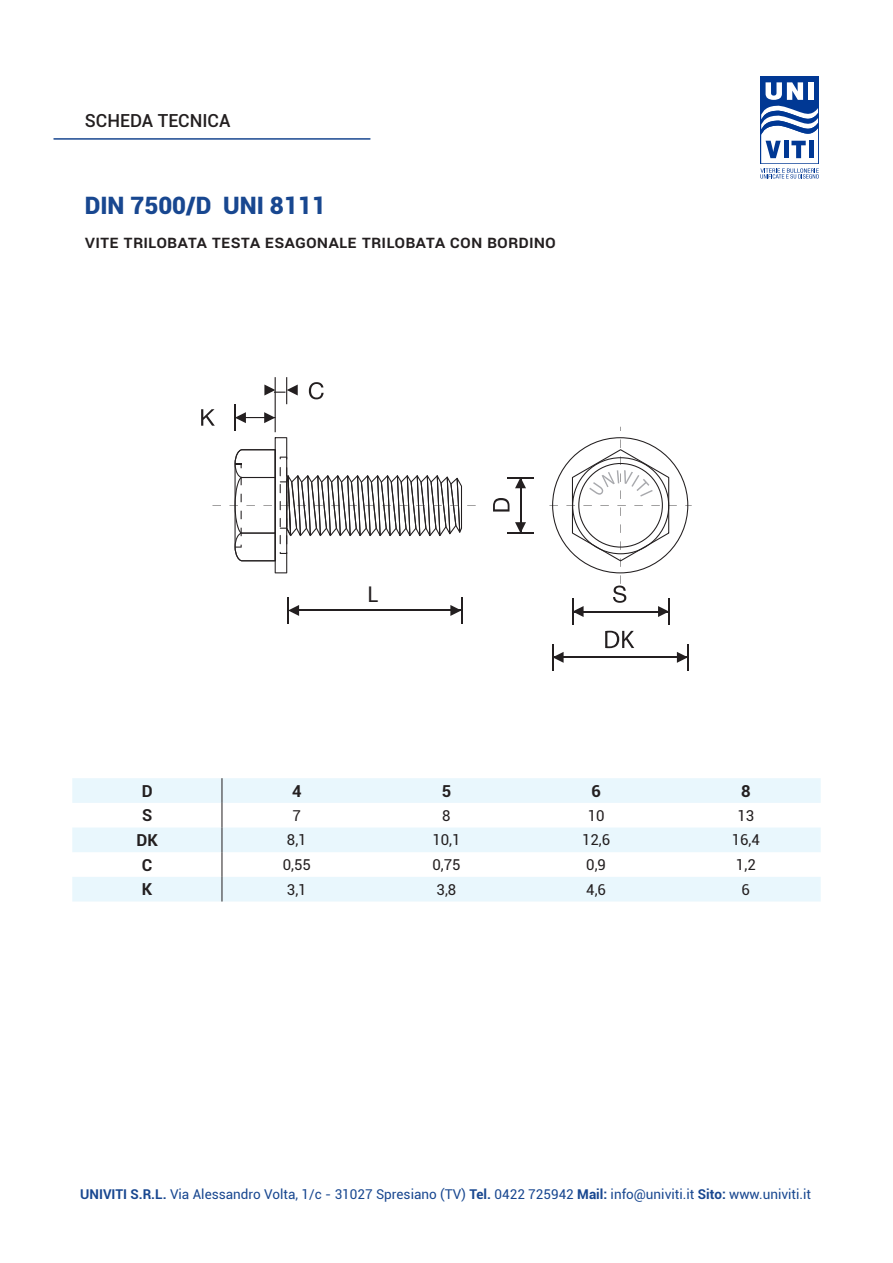
<style>
.page{position:relative;width:893px;height:1263px;background:#fff}
.page>*{position:absolute;margin:0;border:0;box-sizing:border-box;transform-origin:0 0}
.t1{font:900 24px "Roboto";color:#184790}
.t2{font:23.1px "Myriad Pro";color:#231f20}
.t3{font:500 18px "Roboto";color:#231f20}
.t4{font:700 16.5px "Roboto";color:#231f20}
.t5{font:15px "Roboto";color:#231f20}
.t6{font:13.5px "Roboto";color:#184790}
.s1{font-weight:700}
</style>
<div class="page">
<svg style="left:760px;top:77px;width:59px;height:102px"></svg>
<hr style="left:54px;top:138px;width:316px;height:2px;background:#184790">
<svg style="left:72px;top:778px;width:749px;height:123px;fill:#e9f7fd"></svg>
<svg style="left:222px;top:778px;width:1px;height:123px"></svg>
<svg style="left:201px;top:409px;width:14px;height:17px"></svg>
<svg style="left:309px;top:382px;width:15px;height:17px"></svg>
<hr style="left:291px;top:610px;width:171px;height:1px;background:#231f20">
<hr style="left:507px;top:532px;width:27px;height:2px;background:#231f20">
<hr style="left:520px;top:477px;width:1px;height:56px;background:#231f20">
<svg style="left:493px;top:498px;width:16px;height:13px"></svg>
<hr style="left:553px;top:657px;width:135px;height:1px;background:#231f20">
<svg style="left:229px;top:437px;width:247px;height:136px"></svg>
<svg style="left:605px;top:631px;width:29px;height:17px"></svg>
<svg style="left:235px;top:404px;width:11px;height:27px"></svg>
<svg style="left:264px;top:412px;width:11px;height:11px"></svg>
<hr style="left:275px;top:377px;width:1px;height:55px;background:#231f20">
<hr style="left:235px;top:417px;width:40px;height:1px;background:#231f20">
<svg style="left:264px;top:377px;width:34px;height:27px"></svg>
<svg style="left:287px;top:597px;width:12px;height:27px"></svg>
<svg style="left:450px;top:597px;width:12px;height:27px"></svg>
<svg style="left:507px;top:477px;width:27px;height:11px"></svg>
<svg style="left:515px;top:522px;width:11px;height:10px"></svg>
<svg style="left:549px;top:437px;width:143px;height:188px"></svg>
<svg style="left:552px;top:644px;width:12px;height:27px"></svg>
<svg style="left:677px;top:644px;width:11px;height:27px"></svg>
<h3 class="t3" style="left:85px;top:107px;width:147px">SCHEDA TECNICA</h3>
<p class="t1" style="left:85px;top:188px;width:242px">DIN 7500/D UNI 8111</p>
<p class="t3" style="left:85px;top:229px;width:313px">vite TRILOBATA testa esagonale triloba</p>
<p class="t3" style="left:426px;top:229px;width:130px">ta con bordino</p>
<h2 class="t2" style="left:367px;top:580px;width:12px">L</h2>
<p class="t4" style="left:142px;top:779px;width:12px">D</p>
<p class="t4" style="left:292px;top:779px;width:11px">4</p>
<p class="t4" style="left:442px;top:779px;width:11px">5</p>
<p class="t4" style="left:591px;top:779px;width:11px">6</p>
<p class="t4" style="left:741px;top:779px;width:11px">8</p>
<p class="t4" style="left:142px;top:804px;width:12px">S</p>
<p class="t5" style="left:293px;top:805px;width:10px">7</p>
<p class="t5" style="left:442px;top:805px;width:10px">8</p>
<p class="t5" style="left:588px;top:805px;width:18px">10</p>
<p class="t5" style="left:737px;top:805px;width:18px">13</p>
<p class="t4" style="left:136px;top:828px;width:23px">DK</p>
<p class="t5" style="left:287px;top:830px;width:21px">8,1</p>
<p class="t5" style="left:432px;top:830px;width:30px">10,1</p>
<p class="t5" style="left:582px;top:830px;width:30px">12,6</p>
<p class="t5" style="left:732px;top:830px;width:30px">16,4</p>
<p class="t4" style="left:142px;top:853px;width:12px">C</p>
<p class="t5" style="left:283px;top:854px;width:30px">0,55</p>
<p class="t5" style="left:432px;top:854px;width:30px">0,75</p>
<p class="t5" style="left:586px;top:854px;width:21px">0,9</p>
<p class="t5" style="left:736px;top:854px;width:21px">1,2</p>
<p class="t4" style="left:142px;top:878px;width:12px">K</p>
<p class="t5" style="left:287px;top:879px;width:21px">3,1</p>
<p class="t5" style="left:437px;top:879px;width:21px">3,8</p>
<p class="t5" style="left:586px;top:879px;width:21px">4,6</p>
<p class="t5" style="left:742px;top:879px;width:10px">6</p>
<p class="t6" style="left:80px;top:1184px;width:732px"><span class="s1">UNIVITI S.R.L.</span> Via Alessandro Volta, 1/c - 31027 Spresiano (TV) <span class="s1">Tel.</span> 0422 725942 <span class="s1">Mail:</span> info@univiti.it <span class="s1">Sito:</span> www.univiti.it</p>
</div>
